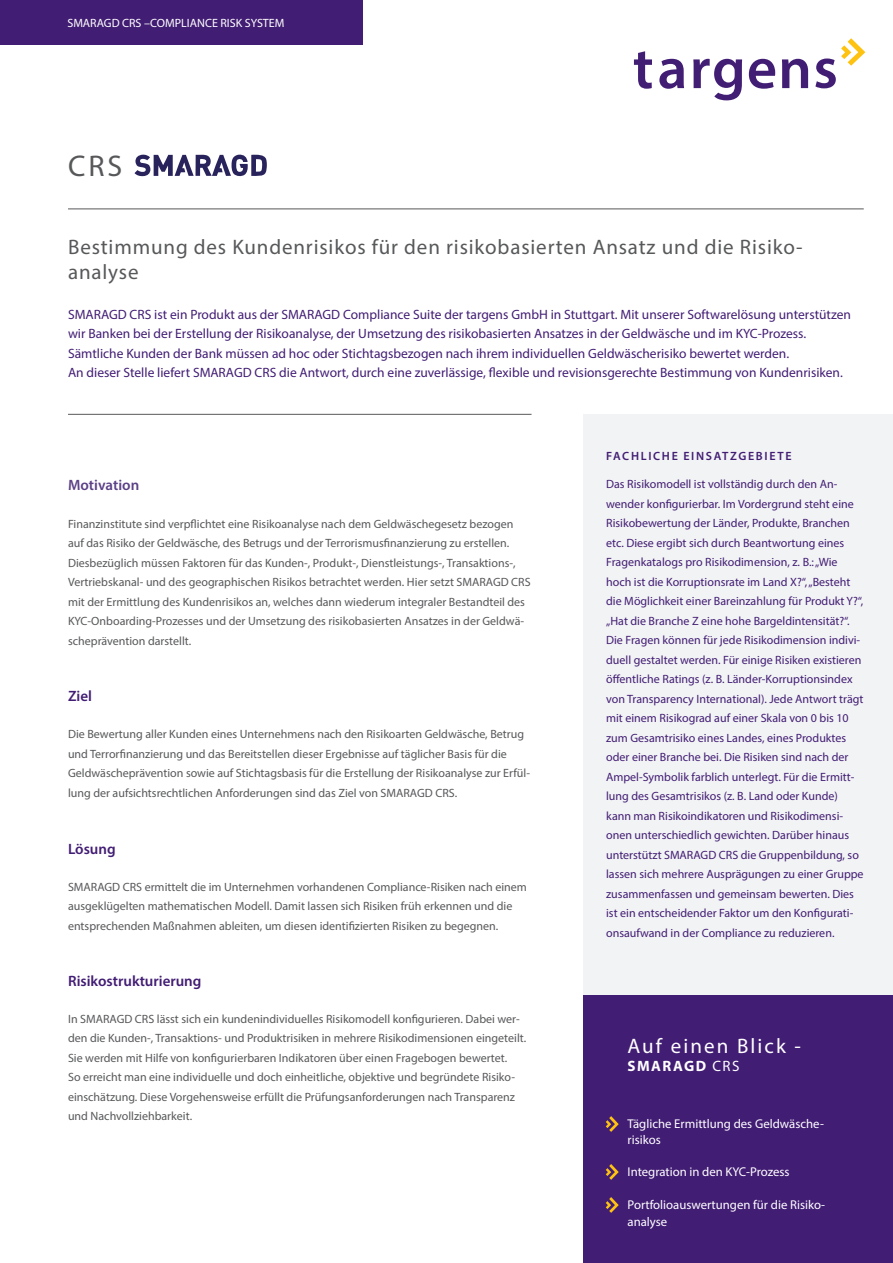
<style>
.page{position:relative;width:893px;height:1263px;background:#fff}
.page>*{position:absolute;margin:0;border:0;box-sizing:border-box;transform-origin:0 0}
.t1{font:30px "Myriad Pro";color:#57585a}
.t2{font:21px "Myriad Pro";letter-spacing:.04em;color:#57585a}
.t3{font:21px "Myriad Pro";letter-spacing:.1em;color:#fff}
.t4{font:600 15px "Myriad Pro";color:#421d74}
.t5{font:600 15px "Myriad Pro";color:#5c4187}
.t6{font:700 15px "Myriad Pro";letter-spacing:.1em;color:#fff}
.t7{font:13.5px "Myriad Pro";color:#421d74}
.t8{font:12.75px/16.5px "Myriad Pro";color:#fff}
.t9{font:12px/19.5px "Myriad Pro";color:#57585a}
.t10{font:12px "Myriad Pro";color:#421d74}
.t11{font:12px "Myriad Pro";color:#fff}
.t12{font:600 12px "Myriad Pro";letter-spacing:.14em;color:#421d74}
.s1{font-weight:400}
</style>
<div class="page">
<svg style="left:634px;top:51px;width:18px;height:38px"></svg>
<svg style="left:659px;top:59px;width:25px;height:30px"></svg>
<svg style="left:749px;top:59px;width:26px;height:30px"></svg>
<svg style="left:782px;top:59px;width:26px;height:29px"></svg>
<svg style="left:693px;top:59px;width:49px;height:41px"></svg>
<svg style="left:815px;top:38px;width:50px;height:50px"></svg>
<div style="left:0;top:0;width:362px;height:44px;background:#421d74"></div>
<hr style="left:68px;top:209px;width:796px;height:1px;background:#57585a">
<hr style="left:68px;top:414px;width:463px;height:1px;background:#57585a">
<div style="left:584px;top:414px;width:309px;height:849px;background:#f2f3f4"></div>
<div style="left:584px;top:995px;width:309px;height:268px;background:#421d74"></div>
<svg style="left:606px;top:1116px;width:13px;height:16px"></svg>
<svg style="left:606px;top:1164px;width:13px;height:16px"></svg>
<svg style="left:606px;top:1197px;width:13px;height:16px"></svg>
<svg style="left:135px;top:154px;width:132px;height:23px"></svg>
<p class="t11" style="left:67px;top:15px;width:218px">SMARAGD CRS –COMPLIANCE RISK SYSTEM</p>
<p class="t1" style="left:68px;top:147px;width:56px">CRS</p>
<p class="t2" style="left:68px;top:234px;width:736px">Bestimmung des Kundenrisikos für den risikobasierten Ansatz und die Risiko-</p>
<p class="t2" style="left:68px;top:259px;width:72px">analyse</p>
<p class="t7" style="left:68px;top:306px;width:784px">SMARAGD CRS ist ein Produkt aus der SMARAGD Compliance Suite der targens GmbH in Stuttgart. Mit unserer Softwarelösung unterstützen</p>
<p class="t7" style="left:68px;top:326px;width:740px">wir Banken bei der Erstellung der Risikoanalyse, der Umsetzung des risikobasierten Ansatzes in der Geldwäsche und im KYC-Prozess.</p>
<p class="t7" style="left:68px;top:345px;width:723px">Sämtliche Kunden der Bank müssen ad hoc oder Stichtagsbezogen nach ihrem individuellen Geldwäscherisiko bewertet werden.</p>
<p class="t7" style="left:68px;top:365px;width:776px">An dieser Stelle liefert SMARAGD CRS die Antwort, durch eine zuverlässige, flexible und revisionsgerechte Bestimmung von Kundenrisiken.</p>
<p class="t5" style="left:68px;top:475px;width:73px">Motivation</p>
<p class="t9" style="left:68px;top:514px;width:447px">Finanzinstitute sind verpflichtet eine Risikoanalyse nach dem Geldwäschegesetz bezogen</p>
<p class="t9" style="left:68px;top:533px;width:443px">auf das Risiko der Geldwäsche, des Betrugs und der Terrorismusfinanzierung zu erstellen.</p>
<p class="t9" style="left:68px;top:553px;width:449px">Diesbezüglich müssen Faktoren für das Kunden-, Produkt-, Dienstleistungs-, Transaktions-,</p>
<p class="t9" style="left:68px;top:572px;width:464px">Vertriebskanal- und des geographischen Risikos betrachtet werden. Hier setzt SMARAGD CRS</p>
<p class="t9" style="left:68px;top:592px;width:459px">mit der Ermittlung des Kundenrisikos an, welches dann wiederum integraler Bestandteil des</p>
<p class="t9" style="left:68px;top:611px;width:458px">KYC-Onboarding-Prozesses und der Umsetzung des risikobasierten Ansatzes in der Geldwä&shy;scheprävention darstellt.</p>
<p class="t4" style="left:68px;top:686px;width:25px">Ziel</p>
<p class="t9" style="left:68px;top:724px;width:458px">Die Bewertung aller Kunden eines Unternehmens nach den Risikoarten Geldwäsche, Betrug</p>
<p class="t9" style="left:68px;top:744px;width:440px">und Terrorfinanzierung und das Bereitstellen dieser Ergebnisse auf täglicher Basis für die</p>
<p class="t9" style="left:68px;top:763px;width:464px">Geldwäscheprävention sowie auf Stichtagsbasis für die Erstellung der Risikoanalyse zur Erfül&shy;lung der aufsichtsrechtlichen Anforderungen sind das Ziel von SMARAGD CRS.</p>
<p class="t4" style="left:68px;top:839px;width:49px">Lösung</p>
<p class="t9" style="left:68px;top:876px;width:460px">SMARAGD CRS ermittelt die im Unternehmen vorhandenen Compliance-Risiken nach einem</p>
<p class="t9" style="left:68px;top:896px;width:446px">ausgeklügelten mathematischen Modell. Damit lassen sich Risiken früh erkennen und die</p>
<p class="t9" style="left:68px;top:915px;width:432px">entsprechenden Maßnahmen ableiten, um diesen identifizierten Risiken zu begegnen.</p>
<p class="t4" style="left:68px;top:972px;width:135px">Risikostrukturierung</p>
<p class="t9" style="left:68px;top:1009px;width:460px">In SMARAGD CRS lässt sich ein kundenindividuelles Risikomodell konfigurieren. Dabei wer&shy;den die Kunden-, Transaktions- und Produktrisiken in mehrere Risikodimensionen eingeteilt.</p>
<p class="t9" style="left:68px;top:1048px;width:441px">Sie werden mit Hilfe von konfigurierbaren Indikatoren über einen Fragebogen bewertet.</p>
<p class="t9" style="left:68px;top:1067px;width:448px">So erreicht man eine individuelle und doch einheitliche, objektive und begründete Risiko&shy;einschätzung. Diese Vorgehensweise erfüllt die Prüfungsanforderungen nach Transparenz</p>
<p class="t9" style="left:68px;top:1106px;width:126px">und Nachvollziehbarkeit.</p>
<p class="t12" style="left:606px;top:448px;width:187px">FACHLICHE EINSATZGEBIETE</p>
<p class="t10" style="left:606px;top:477px;width:233px">Das Risikomodell ist vollständig durch den An-</p>
<p class="t10" style="left:606px;top:496px;width:249px">wender konfigurierbar. Im Vordergrund steht eine</p>
<p class="t10" style="left:606px;top:516px;width:245px">Risikobewertung der Länder, Produkte, Branchen</p>
<p class="t10" style="left:606px;top:535px;width:240px">etc. Diese ergibt sich durch Beantwortung eines</p>
<p class="t10" style="left:606px;top:555px;width:233px">Fragenkatalogs pro Risikodimension, z. B.: „Wie</p>
<p class="t10" style="left:606px;top:574px;width:246px">hoch ist die Korruptionsrate im Land X?“, „Besteht</p>
<p class="t10" style="left:606px;top:594px;width:258px">die Möglichkeit einer Bareinzahlung für Produkt Y?“,</p>
<p class="t10" style="left:606px;top:613px;width:245px">„Hat die Branche Z eine hohe Bargeldintensität?“.</p>
<p class="t10" style="left:606px;top:633px;width:256px">Die Fragen können für jede Risikodimension indivi-</p>
<p class="t10" style="left:606px;top:652px;width:257px">duell gestaltet werden. Für einige Risiken existieren</p>
<p class="t10" style="left:606px;top:672px;width:248px">öffentliche Ratings (z. B. Länder-Korruptionsindex</p>
<p class="t10" style="left:606px;top:691px;width:259px">von Transparency International). Jede Antwort trägt</p>
<p class="t10" style="left:606px;top:711px;width:244px">mit einem Risikograd auf einer Skala von 0 bis 10</p>
<p class="t10" style="left:606px;top:730px;width:242px">zum Gesamtrisiko eines Landes, eines Produktes</p>
<p class="t10" style="left:606px;top:750px;width:244px">oder einer Branche bei. Die Risiken sind nach der</p>
<p class="t10" style="left:606px;top:769px;width:250px">Ampel-Symbolik farblich unterlegt. Für die Ermitt-</p>
<p class="t10" style="left:606px;top:789px;width:233px">lung des Gesamtrisikos (z. B. Land oder Kunde)</p>
<p class="t10" style="left:606px;top:808px;width:239px">kann man Risikoindikatoren und Risikodimensi-</p>
<p class="t10" style="left:606px;top:828px;width:244px">onen unterschiedlich gewichten. Darüber hinaus</p>
<p class="t10" style="left:606px;top:847px;width:254px">unterstützt SMARAGD CRS die Gruppenbildung, so</p>
<p class="t10" style="left:606px;top:867px;width:259px">lassen sich mehrere Ausprägungen zu einer Gruppe</p>
<p class="t10" style="left:606px;top:886px;width:249px">zusammenfassen und gemeinsam bewerten. Dies</p>
<p class="t10" style="left:606px;top:906px;width:249px">ist ein entscheidender Faktor um den Konfigurati-</p>
<p class="t10" style="left:606px;top:925px;width:230px">onsaufwand in der Compliance zu reduzieren.</p>
<p class="t3" style="left:627px;top:1033px;width:175px">Auf einen Blick -</p>
<p class="t6" style="left:627px;top:1056px;width:113px">SMARAGD <span class="s1">CRS</span></p>
<p class="t8" style="left:627px;top:1115px;width:198px">Tägliche Ermittlung des Geldwäsche-</p>
<p class="t8" style="left:627px;top:1132px;width:35px">risikos</p>
<p class="t8" style="left:627px;top:1163px;width:164px">Integration in den KYC-Prozess</p>
<p class="t8" style="left:627px;top:1196px;width:199px">Portfolioauswertungen für die Risiko&shy;analyse</p>
</div>
